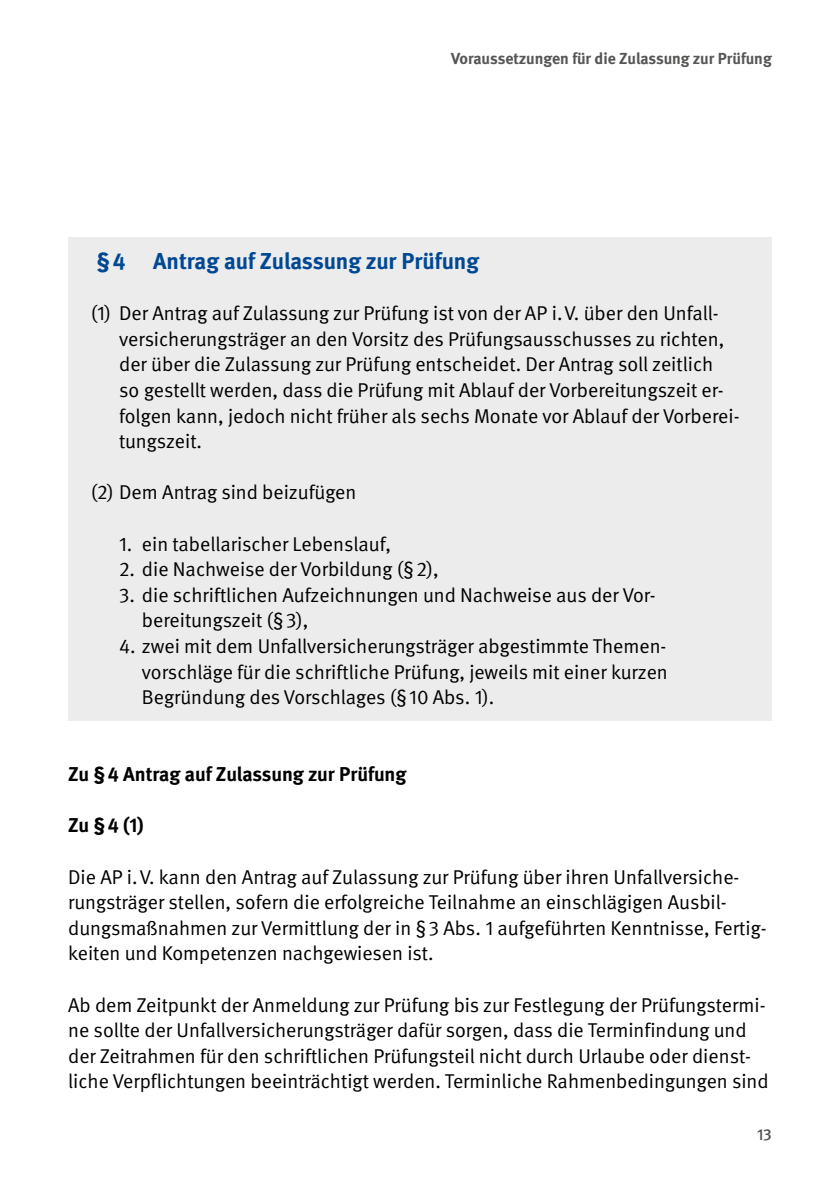
<style>
.page{position:relative;width:840px;height:1191px;background:#fff}
.page>*{position:absolute;margin:0;border:0;box-sizing:border-box;transform-origin:0 0}
.Überschriften_H2_hinterlegt{font:700 23px "DGUV Meta";letter-spacing:-.005em;color:#004893}
.Fließtext_FT_Abstand_vor_nach_hinterlegt{font:20px/25.6px "DGUV Meta";color:#000}
.Fließtext_FT_Abstand_vor{font:20px/25.6px "DGUV Meta";color:#000}
.Fließtext_FT_Abstand_vor_bold_2{font:700 20px "DGUV Meta";letter-spacing:-.005em;color:#000}
.Fließtext_FT_Abstand_vor_bold{font:700 20px "DGUV Meta";color:#000}
.t1{font:700 16px "DGUV Meta";letter-spacing:-.005em;color:#565655}
.t2{font:500 16px "DGUV Meta";color:#565655}
</style>
<div class="page">
<div style="left:68px;top:237px;width:703px;height:49px;background:#ececec"></div>
<div style="left:68px;top:272px;width:703px;height:192px;background:#ececec"></div>
<div style="left:68px;top:451px;width:703px;height:65px;background:#ececec"></div>
<div style="left:68px;top:514px;width:703px;height:53px;background:#ececec"></div>
<div style="left:68px;top:565px;width:703px;height:79px;background:#ececec"></div>
<div style="left:68px;top:616px;width:703px;height:104px;background:#ececec"></div>
<p class="t1" style="left:451px;top:49px;width:322px">Voraussetzungen für die Zulassung zur Prüfung</p>
<h2 class="Überschriften_H2_hinterlegt" style="left:96px;top:247px;width:384px">§4 Antrag auf Zulassung zur Prüfung</h2>
<p class="Fließtext_FT_Abstand_vor_nach_hinterlegt" style="left:119px;top:301px;width:621px;text-indent:-28px">(1) Der Antrag auf Zulassung zur Prüfung ist von der AP i.V. über den Unfall&shy;versicherungsträger an den Vorsitz des Prüfungsausschusses zu richten, der über die Zulassung zur Prüfung entscheidet. Der Antrag soll zeitlich<br>so gestellt werden, dass die Prüfung mit Ablauf der Vorbereitungszeit er&shy;folgen kann, jedoch nicht früher als sechs Monate vor Ablauf der Vorberei&shy;tungszeit.</p>
<p class="Fließtext_FT_Abstand_vor_nach_hinterlegt" style="left:91px;top:480px;width:267px">(2) Dem Antrag sind beizufügen</p>
<p class="Fließtext_FT_Abstand_vor_nach_hinterlegt" style="left:119px;top:531px;width:273px">1. ein tabellarischer Lebenslauf,</p>
<p class="Fließtext_FT_Abstand_vor_nach_hinterlegt" style="left:119px;top:557px;width:321px">2. die Nachweise der Vorbildung (§2),</p>
<p class="Fließtext_FT_Abstand_vor_nach_hinterlegt" style="left:142px;top:582px;width:513px;text-indent:-23px">3. die schriftlichen Aufzeichnungen und Nachweise aus der Vor&shy;bereitungszeit (§3),</p>
<p class="Fließtext_FT_Abstand_vor_nach_hinterlegt" style="left:142px;top:634px;width:527px;text-indent:-23px">4. zwei mit dem Unfallversicherungsträger abgestimmte Themen&shy;vorschläge für die schriftliche Prüfung, jeweils mit einer kurzen<br>Begründung des Vorschlages (§10 Abs. 1).</p>
<p class="Fließtext_FT_Abstand_vor_bold_2" style="left:68px;top:762px;width:340px">Zu §4 Antrag auf Zulassung zur Prüfung</p>
<p class="Fließtext_FT_Abstand_vor_bold" style="left:68px;top:813px;width:77px">Zu §4 (1)</p>
<p class="Fließtext_FT_Abstand_vor" style="left:68px;top:864px;width:699px">Die AP i.V. kann den Antrag auf Zulassung zur Prüfung über ihren Unfallversiche&shy;rungsträger stellen, sofern die erfolgreiche Teilnahme an einschlägigen Ausbil&shy;dungsmaßnahmen zur Vermittlung der in §3 Abs. 1 aufgeführten Kenntnisse, Fertig&shy;keiten und Kompetenzen nachgewiesen ist.</p>
<p class="Fließtext_FT_Abstand_vor" style="left:68px;top:992px;width:701px">Ab dem Zeitpunkt der Anmeldung zur Prüfung bis zur Festlegung der Prüfungstermi&shy;ne sollte der Unfallversicherungsträger dafür sorgen, dass die Terminfindung und der Zeitrahmen für den schriftlichen Prüfungsteil nicht durch Urlaube oder dienst&shy;liche Verpflichtungen beeinträchtigt werden. Terminliche Rahmenbedingungen sind</p>
<p class="t2" style="left:756px;top:1124px;width:16px">13</p>
</div>
